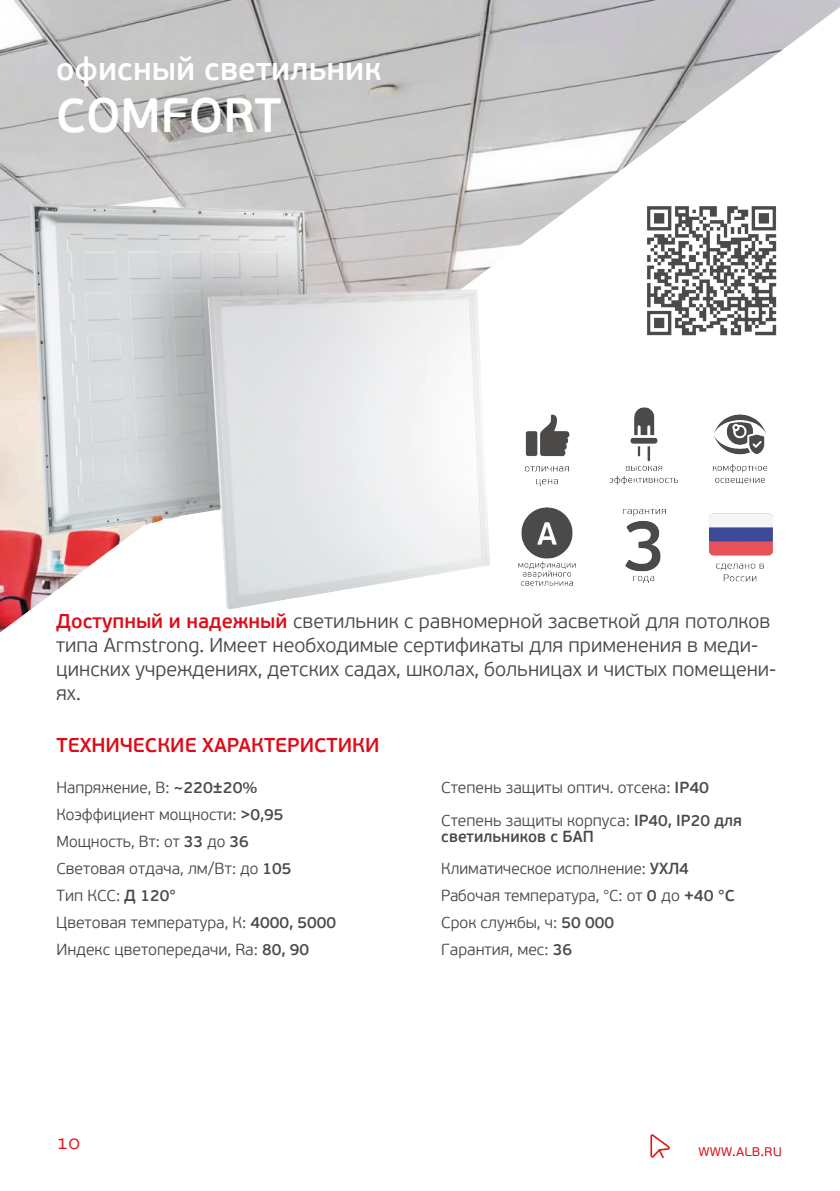
<style>
.page{position:relative;width:840px;height:1191px;background:#fff}
.page>*{position:absolute;margin:0;border:0;box-sizing:border-box;transform-origin:0 0}
.t1{font:600 48px "PF Beau Sans Pro";color:#fff}
.t2{font:600 32px "PF Beau Sans Pro";color:#fff}
.t3{font:300 20px/24px "PF Beau Sans Pro";color:#4b4a4a}
.Стиль_абзаца_1{font:600 20px "PF Beau Sans Pro";color:#dc0c19}
.t4{font:300 20px "PF Beau Sans Pro";color:#dd141c}
.t5{font:300 16px "PF Beau Sans Pro";color:#4b4a4a}
.t6{font:600 16px "PF Beau Sans Pro";color:#4b4a4a}
.t7{font:300 16px "PF Beau Sans Pro";color:#dd141c}
.s1{font-weight:600;color:#dc0c19}
.s2{font-weight:600}
</style>
<div class="page">
<svg style="left:650px;top:1134px;width:19px;height:24px"></svg>
<img style="left:0;top:0;width:839px;height:632px">
<img style="left:0;top:145px;width:504px;height:467px">
<img style="left:640px;top:200px;width:142px;height:142px">
<img style="left:697px;top:502px;width:85px;height:85px">
<img style="left:600px;top:502px;width:85px;height:85px">
<img style="left:697px;top:405px;width:85px;height:85px">
<img style="left:600px;top:405px;width:85px;height:85px">
<img style="left:504px;top:405px;width:85px;height:85px">
<img style="left:504px;top:502px;width:85px;height:85px">
<p class="t2" style="left:56px;top:50px;width:327px">офисный светильник</p>
<p class="t1" style="left:56px;top:87px;width:227px">COMFORT</p>
<p class="t3" style="left:56px;top:609px;width:721px"><span class="s1">Доступный и надежный</span> светильник с равномерной засветкой для потолков типа Armstrong. Имеет необходимые сертификаты для применения в меди&shy;цинских учреждениях, детских садах, школах, больницах и чистых помещени&shy;ях.</p>
<p class="Стиль_абзаца_1" style="left:56px;top:733px;width:324px">ТЕХНИЧЕСКИЕ ХАРАКТЕРИСТИКИ</p>
<p class="t5" style="left:56px;top:778px;width:202px">Напряжение, В: <span class="s2">~220±20%</span></p>
<p class="t5" style="left:441px;top:778px;width:269px">Степень защиты оптич. отсека: <span class="s2">IP40</span></p>
<p class="t5" style="left:56px;top:805px;width:228px">Коэффициент мощности: <span class="s2">&gt;0,95</span></p>
<p class="t5" style="left:441px;top:811px;width:302px">Степень защиты корпуса: <span class="s2">IP40, IP20 для</span></p>
<p class="t5" style="left:56px;top:832px;width:194px">Мощность, Вт: от <span class="s2">33</span> до <span class="s2">36</span></p>
<p class="t6" style="left:441px;top:826px;width:154px">светильников с БАП</p>
<p class="t5" style="left:56px;top:859px;width:236px">Световая отдача, лм/Вт: до <span class="s2">105</span></p>
<p class="t5" style="left:441px;top:859px;width:249px">Климатическое исполнение: <span class="s2">УХЛ4</span></p>
<p class="t5" style="left:56px;top:886px;width:121px">Тип КСС: <span class="s2">Д 120°</span></p>
<p class="t5" style="left:441px;top:886px;width:294px">Рабочая температура, °С: от <span class="s2">0</span> до <span class="s2">+40 °C</span></p>
<p class="t5" style="left:441px;top:913px;width:174px">Срок службы, ч: <span class="s2">50 000</span></p>
<p class="t5" style="left:56px;top:940px;width:254px">Индекс цветопередачи, Ra: <span class="s2">80, 90</span></p>
<p class="t5" style="left:441px;top:940px;width:132px">Гарантия, мес: <span class="s2">36</span></p>
<p class="t5" style="left:56px;top:913px;width:281px">Цветовая температура, К: <span class="s2">4000, 5000</span></p>
<p class="t4" style="left:57px;top:1131px;width:25px">10</p>
<p class="t7" style="left:698px;top:1141px;width:85px">www.alb.ru</p>
</div>
